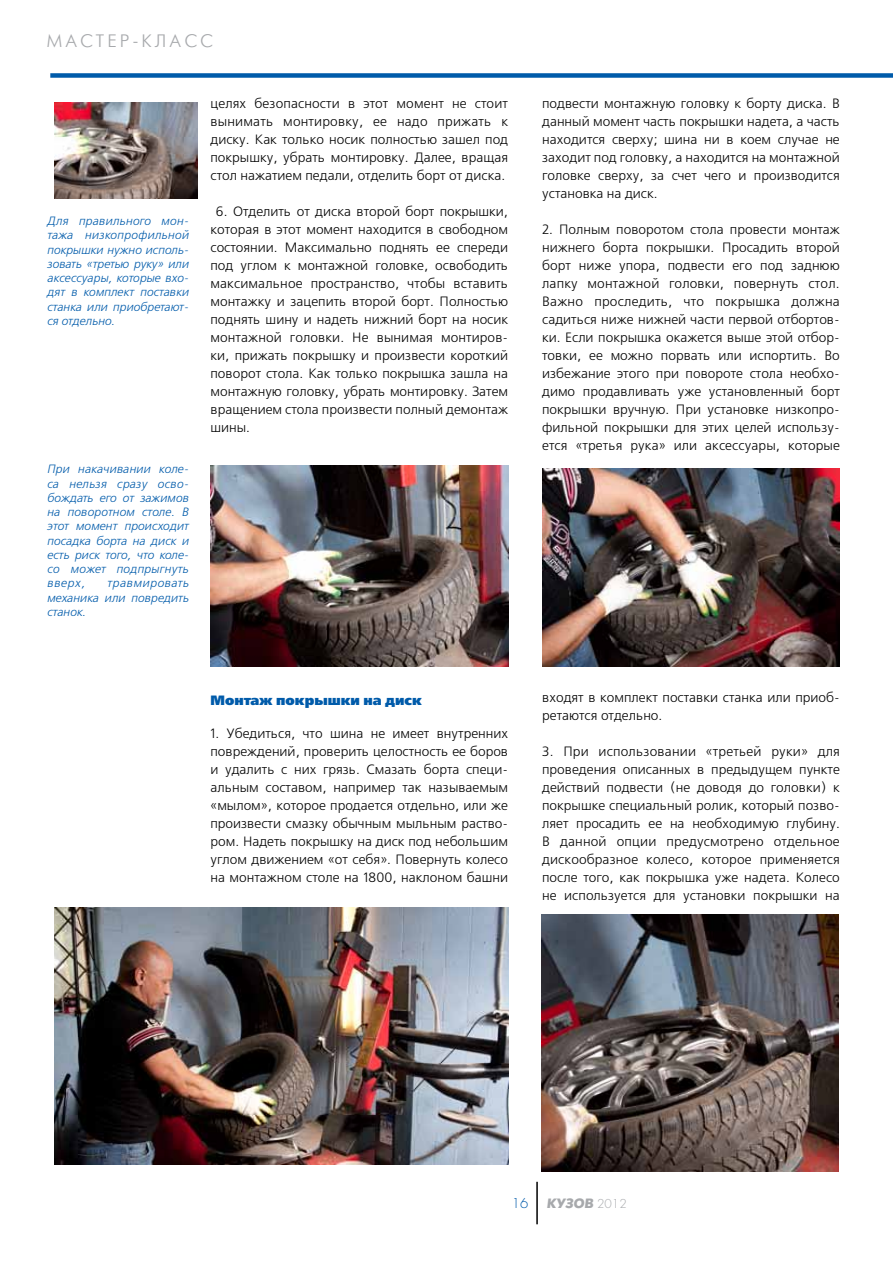
<style>
.page{position:relative;width:893px;height:1263px;background:#fff}
.page>*{position:absolute;margin:0;border:0;box-sizing:border-box;transform-origin:0 0}
.t1{font:18px "Futura Futuris Light C";letter-spacing:.175em;color:#a7a9ac}
.t2{font:13.5px/18px "Free Set C";color:#000;text-align:justify}
.t3{font:13.5px "Free Set Black C";color:#005baa}
.t4{font:italic 700 13.5px "Futura Futuris C";color:#a7a9ac}
.t5{font:italic 12px/14.2px "Free Set C";color:#005baa;text-align:justify}
.s1{font-family:"Futura";font-weight:300;font-style:normal;font-size:15px;color:#005baa}
.s2{font-family:"Futura";font-weight:300;font-style:normal}
</style>
<div class="page">
<div style="left:50px;top:73px;width:843px;height:5px;background:#005baa"></div>
<hr style="left:536px;top:1182px;width:2px;height:42px;background:#000">
<img style="left:210px;top:466px;width:299px;height:200px">
<img style="left:54px;top:908px;width:454px;height:256px">
<img style="left:542px;top:468px;width:298px;height:198px">
<img style="left:541px;top:914px;width:298px;height:257px">
<img style="left:54px;top:103px;width:143px;height:95px">
<h1 class="t1" style="left:47px;top:32px;width:168px">МАСТЕР-КЛАСС</h1>
<p class="t5" style="left:47px;top:214px;width:143px">Для правильного мон&shy;тажа низкопрофильной покрышки нужно исполь&shy;зовать «третью руку» или аксессуары, которые вхо&shy;дят в комплект поставки станка или приобретают&shy;ся отдельно.</p>
<p class="t5" style="left:47px;top:462px;width:143px">При накачивании коле&shy;са нельзя сразу осво&shy;бождать его от зажимов на поворотном столе. В этот момент происходит посадка борта на диск и есть риск того, что коле&shy;со может подпрыгнуть вверх,</p>
<p class="t5" style="left:47px;top:576px;width:143px;text-indent:60px">травмировать механика или повредить станок.</p>
<p class="t2" style="left:210px;top:95px;width:299px">целях безопасности в этот момент не стоит вынимать монтировку, ее надо прижать к диску. Как только носик полностью зашел под покрышку, убрать монтировку. Далее, вращая стол нажатием педали, отделить борт от диска.</p>
<p class="t2" style="left:210px;top:203px;width:299px;text-indent:5px">6. Отделить от диска второй борт покрышки, которая в этот момент находится в свободном состоянии. Максимально поднять ее спереди под углом к монтажной головке, освободить максимальное пространство, чтобы вставить монтажку и зацепить второй борт. Полностью поднять шину и надеть нижний борт на носик монтажной головки. Не вынимая монтиров&shy;ки, прижать покрышку и произвести короткий поворот стола. Как только покрышка зашла на монтажную головку, убрать монтировку. Затем вращением стола произвести полный демонтаж шины.</p>
<p class="t3" style="left:210px;top:692px;width:213px">Монтаж покрышки на диск</p>
<p class="t2" style="left:210px;top:725px;width:299px">1. Убедиться, что шина не имеет внутренних повреждений, проверить целостность ее боров и удалить с них грязь. Смазать борта специ&shy;альным составом, например так называемым «мылом», которое продается отдельно, или же произвести смазку обычным мыльным раство&shy;ром. Надеть покрышку на диск под небольшим углом движением «от себя». Повернуть колесо на монтажном столе на 1800, наклоном башни</p>
<p class="t2" style="left:542px;top:95px;width:299px">подвести монтажную головку к борту диска. В данный момент часть покрышки надета, а часть находится сверху; шина ни в коем случае не заходит под головку, а находится на монтажной головке сверху, за счет чего и производится установка на диск.</p>
<p class="t2" style="left:542px;top:221px;width:299px">2. Полным поворотом стола провести монтаж нижнего борта покрышки. Просадить второй борт ниже упора, подвести его под заднюю лапку монтажной головки, повернуть стол.<br>Важно проследить, что покрышка должна садиться ниже нижней части первой отбортов&shy;ки. Если покрышка окажется выше этой отбор&shy;товки, ее можно порвать или испортить. Во избежание этого при повороте стола необхо&shy;димо продавливать уже установленный борт покрышки вручную. При установке низкопро&shy;фильной покрышки для этих целей использу&shy;ется «третья рука» или аксессуары, которые</p>
<p class="t2" style="left:542px;top:689px;width:299px">входят в комплект поставки станка или приоб&shy;ретаются отдельно.</p>
<p class="t2" style="left:542px;top:743px;width:299px">3. При использовании «третьей руки» для проведения описанных в предыдущем пункте действий подвести (не доводя до головки) к покрышке специальный ролик, который позво&shy;ляет просадить ее на необходимую глубину.<br>В данной опции предусмотрено отдельное дискообразное колесо, которое применяется после того, как покрышка уже надета. Колесо не используется для установки покрышки на</p>
<p class="t4" style="left:512px;top:1196px;width:116px"><span class="s1">16</span> КУЗОВ <span class="s2">2012</span></p>
</div>
